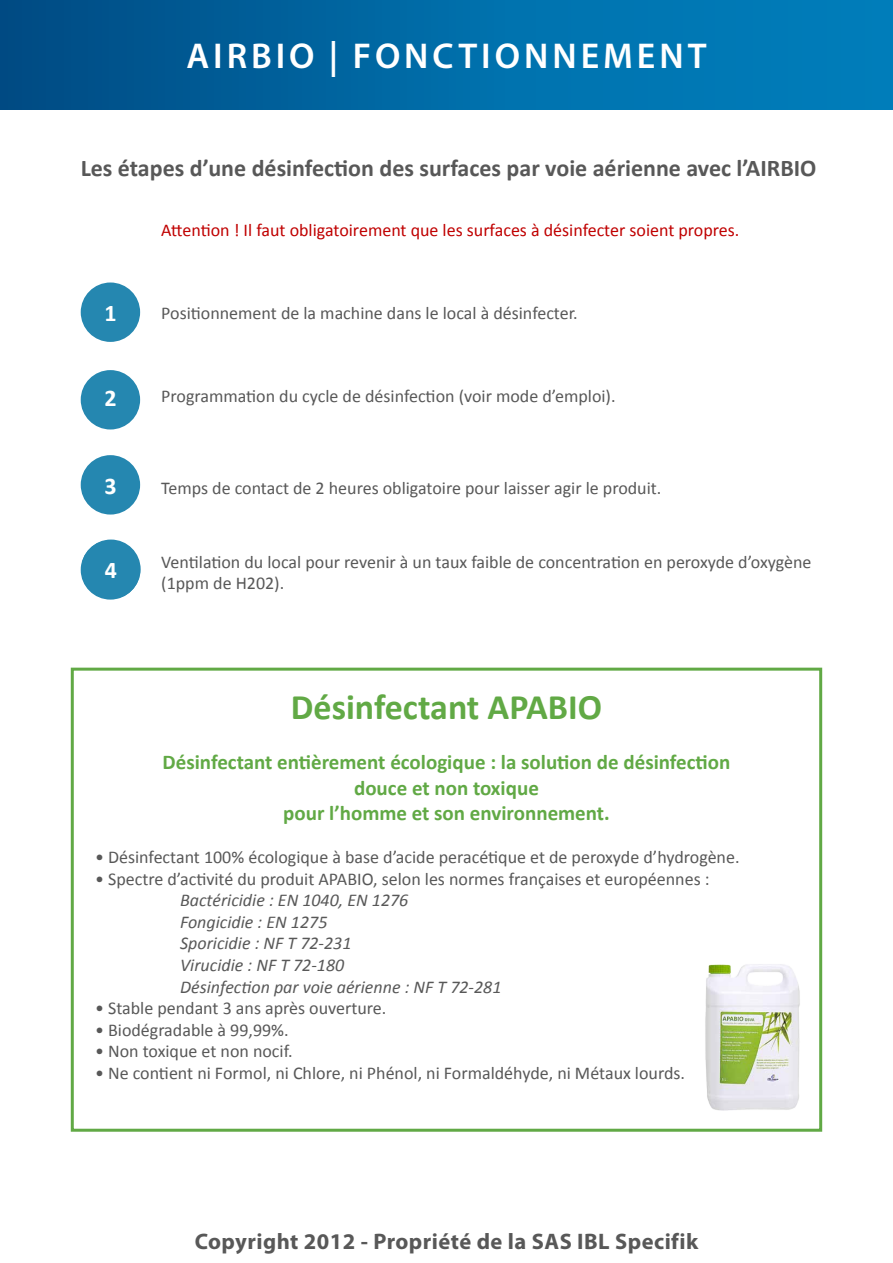
<style>
.page{position:relative;width:893px;height:1263px;background:#fff}
.page>*{position:absolute;margin:0;border:0;box-sizing:border-box;transform-origin:0 0}
.t1{font:600 36px "Myriad Pro";letter-spacing:.11em;color:#fff}
.t2{font:700 36px "Calibri";color:#61a945}
.t3{font:700 24px "Calibri";color:#585858}
.t4{font:700 24px "Calibri";color:#fff}
.t5{font:700 22.5px "Myriad Pro";letter-spacing:.02em;color:#585858}
.t6{font:700 21px/25.2px "Calibri";color:#61a945;text-align:center}
.t7{font:18px/21.6px "Calibri";color:#585858}
.t8{font:italic 18px/21.6px "Calibri";color:#585858}
.t9{font:18px "Calibri";color:#c00000}
</style>
<div class="page">
<div style="left:0;top:0;width:893px;height:109px;background:linear-gradient(to right,#004e87,#0084c1)"></div>
<div style="left:81px;top:282px;width:59px;height:60px;background:#2587b0;border-radius:50%"></div>
<div style="left:81px;top:370px;width:59px;height:59px;background:#2587b0;border-radius:50%"></div>
<div style="left:81px;top:455px;width:59px;height:59px;background:#2587b0;border-radius:50%"></div>
<div style="left:81px;top:539px;width:60px;height:60px;background:#2587b0;border-radius:50%"></div>
<div style="left:71px;top:668px;width:751px;height:464px;border:3px solid #61a945"></div>
<img style="left:705px;top:964px;width:95px;height:147px">
<h1 class="t1" style="left:186px;top:33px;width:23px">AIRBIO</h1>
<h1 class="t1" style="left:329px;top:33px;width:379px">| FONCTIONNEMENT</h1>
<h2 class="t3" style="left:81px;top:153px;width:737px">Les étapes d’une désinfection des surfaces par voie aérienne avec l’AIRBIO</h2>
<p class="t9" style="left:161px;top:218px;width:580px">Attention ! Il faut obligatoirement que les surfaces à désinfecter soient propres.</p>
<h2 class="t4" style="left:104px;top:298px;width:14px">1</h2>
<p class="t7" style="left:161px;top:302px;width:418px">Positionnement de la machine dans le local à désinfecter.</p>
<h2 class="t4" style="left:104px;top:383px;width:14px">2</h2>
<p class="t7" style="left:161px;top:385px;width:456px">Programmation du cycle de désinfection (voir mode d’emploi).</p>
<h2 class="t4" style="left:104px;top:470px;width:14px">3</h2>
<p class="t7" style="left:161px;top:477px;width:502px">Temps de contact de 2 heures obligatoire pour laisser agir le produit.</p>
<h2 class="t4" style="left:105px;top:555px;width:14px">4</h2>
<p class="t7" style="left:161px;top:551px;width:652px">Ventilation du local pour revenir à un taux faible de concentration en peroxyde d’oxygène (1ppm de H202).</p>
<h1 class="t2" style="left:291px;top:684px;width:294px">Désinfectant APABIO</h1>
<p class="t6" style="left:163px;top:750px;width:569px">Désinfectant entièrement écologique : la solution de désinfection douce et non toxique<br>pour l’homme et son environnement.</p>
<p class="t7" style="left:95px;top:846px;width:646px">• Désinfectant 100% écologique à base d’acide peracétique et de peroxyde d’hydrogène.</p>
<p class="t7" style="left:95px;top:868px;width:616px">• Spectre d’activité du produit APABIO, selon les normes françaises et européennes :</p>
<p class="t8" style="left:180px;top:889px;width:323px">Bactéricidie : EN 1040, EN 1276<br>Fongicidie : EN 1275<br>Sporicidie : NF T 72-231<br>Virucidie : NF T 72-180<br>Désinfection par voie aérienne : NF T 72-281</p>
<p class="t7" style="left:95px;top:997px;width:293px">• Stable pendant 3 ans après ouverture.</p>
<p class="t7" style="left:95px;top:1019px;width:195px">• Biodégradable à 99,99%.</p>
<p class="t7" style="left:95px;top:1041px;width:199px">• Non toxique et non nocif.</p>
<p class="t7" style="left:95px;top:1062px;width:592px">• Ne contient ni Formol, ni Chlore, ni Phénol, ni Formaldéhyde, ni Métaux lourds.</p>
<p class="t5" style="left:195px;top:1227px;width:505px">Copyright 2012 - Propriété de la SAS IBL Specifik</p>
</div>
